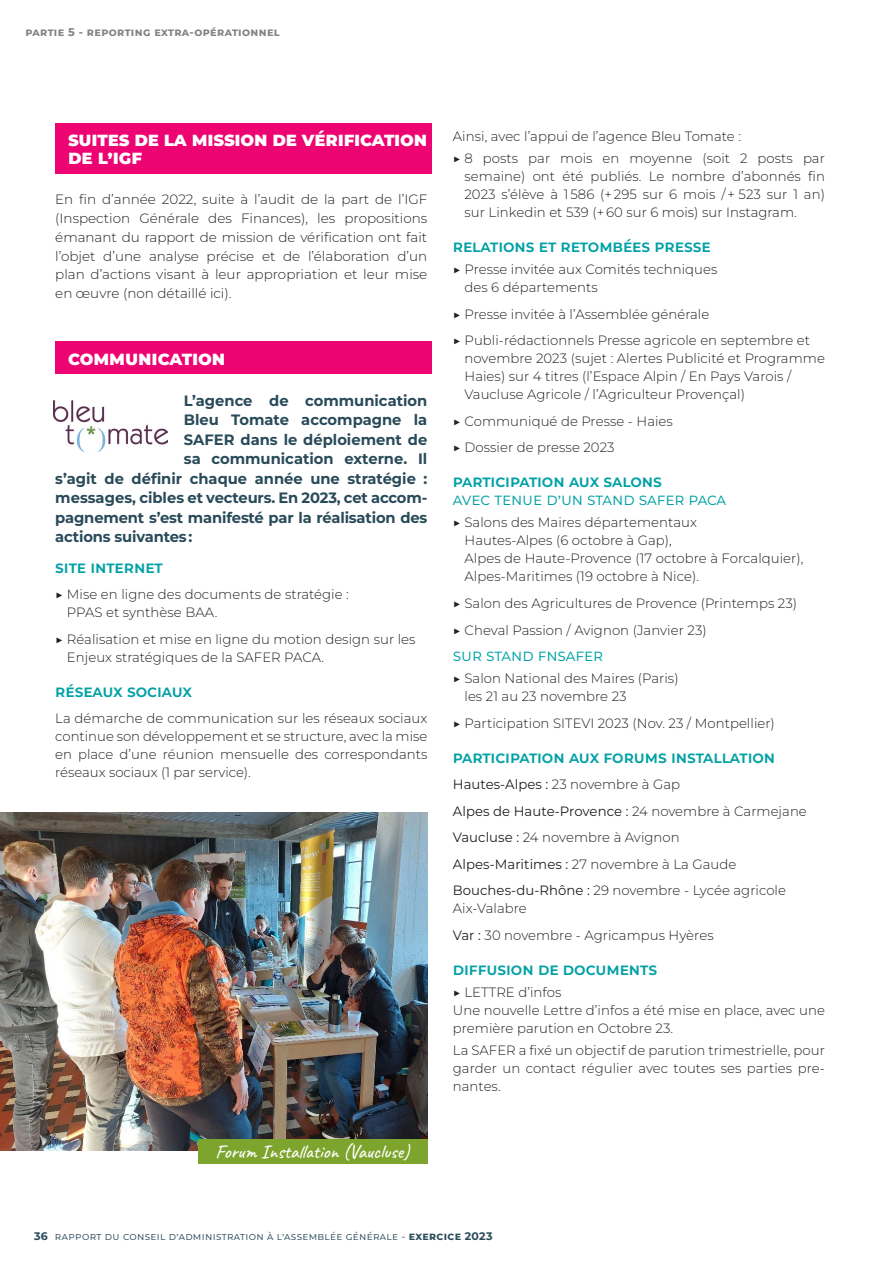
<style>
.page{position:relative;width:893px;height:1263px;background:#fff}
.page>*{position:absolute;margin:0;border:0;box-sizing:border-box;transform-origin:0 0}
.INTER_ROSE{font:800 19.5px/18px "Montserrat";letter-spacing:-.01em;color:#fff}
.ENCADRE{font:500 19.5px "Caveat";color:#fff}
.Inter_ORANGE{font:600 16.5px "Montserrat";letter-spacing:-.005em;color:#00a1a5}
.Inter_ORANGE-2{font:16.5px/18px "Montserrat";letter-spacing:.005em;color:#00a1a5}
.CHAPO_2{font:700 15px "Montserrat";color:#294a59}
.TexteCOURANT{font:300 13.5px/18px "Montserrat";letter-spacing:.005em;color:#231f20}
.TexteCOURANT-2{font:13.5px "Montserrat";letter-spacing:.005em;color:#231f20}
.PARTIE_Tête{font:700 11.25px "Montserrat";letter-spacing:.05em;color:#808285}
.t1{font:10.5px "Montserrat";letter-spacing:.04em;color:#294a59}
.s1{font-weight:500}
.s2{font-weight:600}
.s3{font-weight:400}
.s4{font-weight:300}
.s5{font-weight:700;font-size:10.95px}
</style>
<div class="page">
<div style="left:55px;top:123px;width:377px;height:51px;background:#ed0372"></div>
<div style="left:55px;top:342px;width:377px;height:32px;background:#ed0372"></div>
<img style="left:0;top:812px;width:427px;height:339px">
<div style="left:198px;top:1140px;width:229px;height:24px;background:#7da52d"></div>
<img style="left:53px;top:400px;width:114px;height:51px">
<p class="PARTIE_Tête" style="left:26px;top:25px;width:253px">partie 5 - reporting extra-opérationnel</p>
<p class="INTER_ROSE" style="left:68px;top:130px;width:361px">SUITES DE LA MISSION DE VÉRIFICATION<br>DE L’IGF</p>
<p class="TexteCOURANT" style="left:55px;top:190px;width:374px;line-height:18.8px;text-align:justify">En fin d’année 2022, suite à l’audit de la part de l’IGF (Inspection Générale des Finances), les propositions émanant du rapport de mission de vérification ont fait l’objet d’une analyse précise et de l’élaboration d’un plan d’actions visant à leur appropriation et leur mise en œuvre (non détaillé ici).</p>
<p class="INTER_ROSE" style="left:68px;top:348px;width:159px">COMMUNICATION</p>
<p class="CHAPO_2" style="left:184px;top:390px;width:245px">L’agence de communication</p>
<p class="CHAPO_2" style="left:184px;top:410px;width:245px">Bleu Tomate accompagne la</p>
<p class="CHAPO_2" style="left:184px;top:429px;width:245px">SAFER dans le déploiement de</p>
<p class="CHAPO_2" style="left:184px;top:449px;width:245px">sa communication externe. Il</p>
<p class="CHAPO_2" style="left:55px;top:468px;width:374px">s’agit de définir chaque année une stratégie :</p>
<p class="CHAPO_2" style="left:55px;top:488px;width:374px">messages, cibles et vecteurs. En 2023, cet accom-</p>
<p class="CHAPO_2" style="left:55px;top:507px;width:374px">pagnement s’est manifesté par la réalisation des</p>
<p class="CHAPO_2" style="left:55px;top:527px;width:139px">actions suivantes :</p>
<p class="Inter_ORANGE" style="left:55px;top:556px;width:108px">SITE INTERNET</p>
<p class="TexteCOURANT" style="left:67px;top:585px;width:283px;text-indent:-12px"><span class="s1">▶</span> Mise en ligne des documents de stratégie :<br>PPAS et synthèse BAA.</p>
<p class="TexteCOURANT" style="left:67px;top:630px;width:350px;text-indent:-12px"><span class="s1">▶</span> Réalisation et mise en ligne du motion design sur les<br>Enjeux stratégiques de la SAFER PACA.</p>
<p class="Inter_ORANGE" style="left:55px;top:680px;width:138px">RÉSEAUX SOCIAUX</p>
<p class="TexteCOURANT" style="left:55px;top:709px;width:374px;text-align:justify">La démarche de communication sur les réseaux sociaux continue son développement et se structure, avec la mise en place d’une réunion mensuelle des correspondants réseaux sociaux (1 par service).</p>
<p class="ENCADRE" style="left:216px;top:1140px;width:195px">Forum Installation (Vaucluse)</p>
<p class="TexteCOURANT" style="left:453px;top:126px;width:290px">Ainsi, avec l’appui de l’agence Bleu Tomate :</p>
<p class="TexteCOURANT" style="left:464px;top:149px;width:362px;text-align:justify;text-indent:-12px"><span class="s1">▶</span> 8 posts par mois en moyenne (soit 2 posts par semaine) ont été publiés. Le nombre d’abonnés fin 2023 s’élève à 1 586 (+ 295 sur 6 mois / + 523 sur 1 an) sur Linkedin et 539 (+ 60 sur 6 mois) sur Instagram.</p>
<p class="Inter_ORANGE" style="left:453px;top:235px;width:259px">RELATIONS ET RETOMBÉES PRESSE</p>
<p class="TexteCOURANT" style="left:464px;top:260px;width:254px;text-indent:-12px"><span class="s1">▶</span> Presse invitée aux Comités techniques des 6 départements</p>
<p class="TexteCOURANT" style="left:453px;top:304px;width:258px"><span class="s1">▶</span> Presse invitée à l’Assemblée générale</p>
<p class="TexteCOURANT" style="left:464px;top:331px;width:362px;text-indent:-12px"><span class="s1">▶</span> Publi-rédactionnels Presse agricole en septembre et novembre 2023 (sujet : Alertes Publicité et Programme Haies) sur 4 titres (l’Espace Alpin / En Pays Varois / Vaucluse Agricole / l’Agriculteur Provençal)</p>
<p class="TexteCOURANT" style="left:453px;top:412px;width:222px"><span class="s1">▶</span> Communiqué de Presse - Haies</p>
<p class="TexteCOURANT" style="left:453px;top:438px;width:163px"><span class="s1">▶</span> Dossier de presse 2023</p>
<p class="Inter_ORANGE-2" style="left:453px;top:472px;width:275px"><span class="s2">PARTICIPATION AUX SALONS<br></span>avec tenue d’un stand safer paca</p>
<p class="TexteCOURANT" style="left:464px;top:513px;width:340px;text-indent:-12px"><span class="s1">▶</span> Salons des Maires départementaux<br>Hautes-Alpes (6 octobre à Gap),<br>Alpes de Haute-Provence (17 octobre à Forcalquier), Alpes-Maritimes (19 octobre à Nice).</p>
<p class="TexteCOURANT" style="left:453px;top:594px;width:346px"><span class="s1">▶</span> Salon des Agricultures de Provence (Printemps 23)</p>
<p class="TexteCOURANT" style="left:453px;top:620px;width:255px"><span class="s1">▶</span> Cheval Passion / Avignon (Janvier 23)</p>
<p class="Inter_ORANGE-2" style="left:453px;top:646px;width:152px">sur stand fnsafer</p>
<p class="TexteCOURANT" style="left:464px;top:669px;width:216px;text-indent:-12px"><span class="s1">▶</span> Salon National des Maires (Paris) les 21 au 23 novembre 23</p>
<p class="TexteCOURANT" style="left:453px;top:714px;width:323px"><span class="s1">▶</span> Participation SITEVI 2023 (Nov. 23 / Montpellier)</p>
<p class="Inter_ORANGE" style="left:453px;top:746px;width:324px">PARTICIPATION AUX FORUMS INSTALLATION</p>
<p class="TexteCOURANT" style="left:453px;top:775px;width:229px"><span class="s3">Hautes-Alpes :</span> 23 novembre à Gap</p>
<p class="TexteCOURANT-2" style="left:453px;top:802px;width:355px">Alpes de Haute-Provence : <span class="s4">24 novembre à Carmejane</span></p>
<p class="TexteCOURANT" style="left:453px;top:828px;width:228px"><span class="s3">Vaucluse :</span> 24 novembre à Avignon</p>
<p class="TexteCOURANT" style="left:453px;top:855px;width:285px"><span class="s3">Alpes-Maritimes :</span> 27 novembre à La Gaude</p>
<p class="TexteCOURANT" style="left:453px;top:881px;width:335px"><span class="s3">Bouches-du-Rhône :</span> 29 novembre - Lycée agricole<br>Aix-Valabre</p>
<p class="TexteCOURANT" style="left:453px;top:926px;width:262px"><span class="s3">Var :</span> 30 novembre - Agricampus Hyères</p>
<p class="Inter_ORANGE" style="left:453px;top:958px;width:206px">DIFFUSION DE DOCUMENTS</p>
<p class="TexteCOURANT" style="left:453px;top:983px;width:110px"><span class="s1">▶</span> LETTRE d’infos</p>
<p class="TexteCOURANT" style="left:453px;top:1001px;width:374px">Une nouvelle Lettre d’infos a été mise en place, avec une première parution en Octobre 23.</p>
<p class="TexteCOURANT" style="left:453px;top:1041px;width:374px;text-align:justify">La SAFER a fixé un objectif de parution trimestrielle, pour garder un contact régulier avec toutes ses parties pre&shy;nantes.</p>
<p class="t1" style="left:34px;top:1229px;width:460px"><span class="s5">36</span> rapport du conseil d’administration à l’assemblée générale - <span class="s5">exercice 2023</span></p>
</div>
